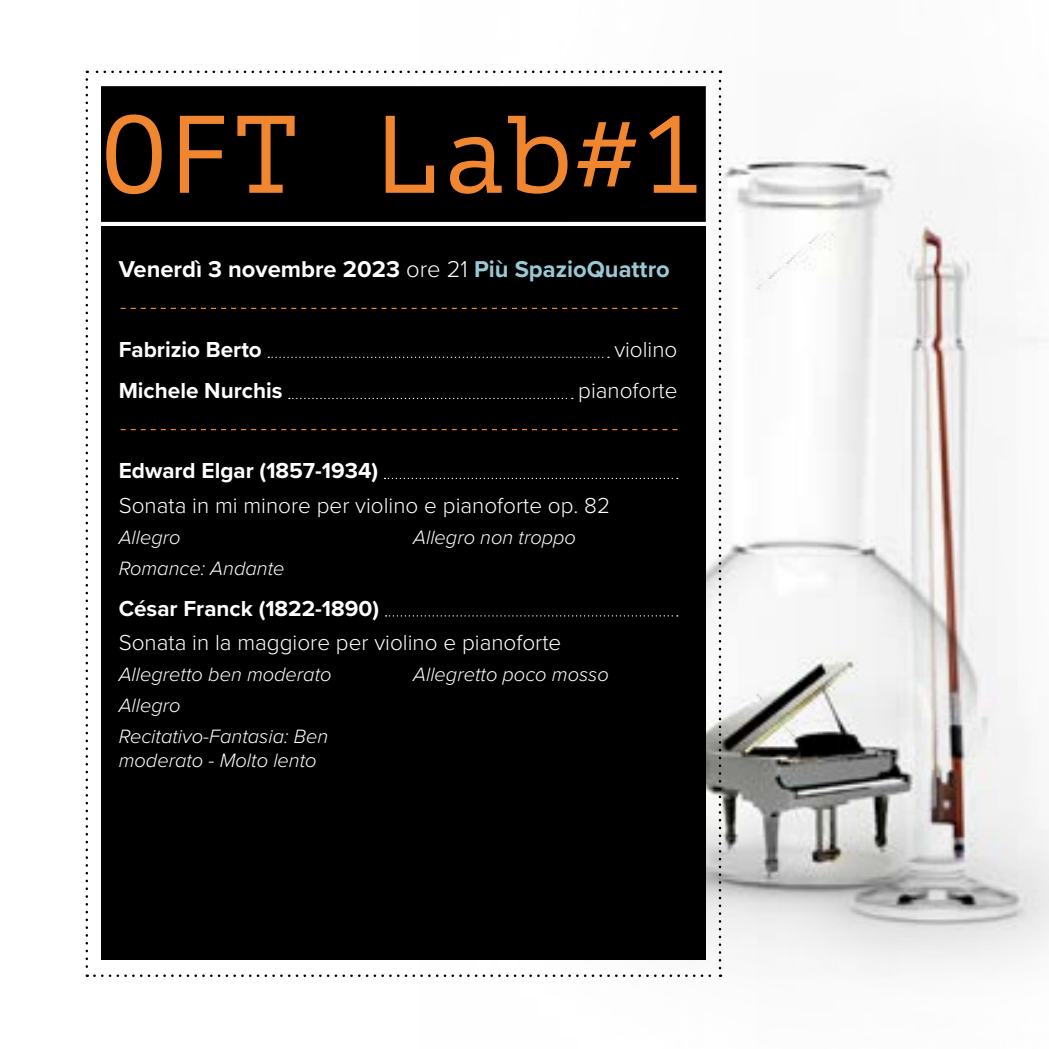
<style>
.page{position:relative;width:1049px;height:1049px;background:#fff}
.page>*{position:absolute;margin:0;border:0;box-sizing:border-box;transform-origin:0 0}
.t1{font:110px "PT Mono";color:#f18630}
.t2{font:700 23.75px "Proxima Nova";color:#fff}
.t3{font:300 22.5px "Proxima Nova";color:#fff}
.t4{font:700 22.5px "Proxima Nova";color:#fff}
.t5{font:italic 300 20px/31px "Proxima Nova";color:#fff}
.s1{font-weight:300}
.s2{color:#99c9d6}
</style>
<div class="page">
<img style="left:423px;top:70px;width:334px;height:907px">
<img style="left:757px;top:157px;width:292px;height:818px">
<div style="left:101px;top:226px;width:605px;height:734px;background:#000"></div>
<svg style="left:268px;top:357px;width:341px;height:1px"></svg>
<svg style="left:289px;top:398px;width:284px;height:1px"></svg>
<div style="left:101px;top:86px;width:605px;height:136px;background:#000"></div>
<svg style="left:121px;top:308px;width:556px;height:1px"></svg>
<svg style="left:121px;top:429px;width:556px;height:1px"></svg>
<svg style="left:385px;top:478px;width:293px;height:1px"></svg>
<svg style="left:386px;top:615px;width:292px;height:1px"></svg>
<svg style="left:86px;top:79px;width:2px;height:898px"></svg>
<svg style="left:94px;top:974px;width:627px;height:3px"></svg>
<svg style="left:719px;top:71px;width:2px;height:897px"></svg>
<svg style="left:87px;top:71px;width:625px;height:2px"></svg>
<h1 class="t1" style="left:101px;top:92px;width:606px">OFT Lab#1</h1>
<p class="t2" style="left:119px;top:251px;width:553px">Venerdì 3 novembre 2023 <span class="s1">ore 21</span> <span class="s2">Più SpazioQuattro</span></p>
<p class="t4" style="left:119px;top:333px;width:145px">Fabrizio Berto</p>
<p class="t3" style="left:614px;top:333px;width:65px">violino</p>
<p class="t4" style="left:119px;top:374px;width:165px">Michele Nurchis</p>
<p class="t3" style="left:578px;top:374px;width:101px">pianoforte</p>
<p class="t4" style="left:119px;top:454px;width:261px">Edward Elgar (1857-1934)</p>
<p class="t3" style="left:119px;top:488px;width:493px">Sonata in mi minore per violino e pianoforte op. 82</p>
<p class="t5" style="left:119px;top:520px;width:167px">Allegro<br>Romance: Andante</p>
<p class="t5" style="left:413px;top:520px;width:164px">Allegro non troppo</p>
<p class="t4" style="left:119px;top:592px;width:262px">César Franck (1822-1890)</p>
<p class="t3" style="left:119px;top:626px;width:444px">Sonata in la maggiore per violino e pianoforte</p>
<p class="t5" style="left:119px;top:658px;width:214px">Allegretto ben moderato<br>Allegro<br>Recitativo-Fantasia: Ben</p>
<p class="t5" style="left:119px;top:744px;width:199px">moderato - Molto lento</p>
<p class="t5" style="left:413px;top:658px;width:197px">Allegretto poco mosso</p>
</div>
